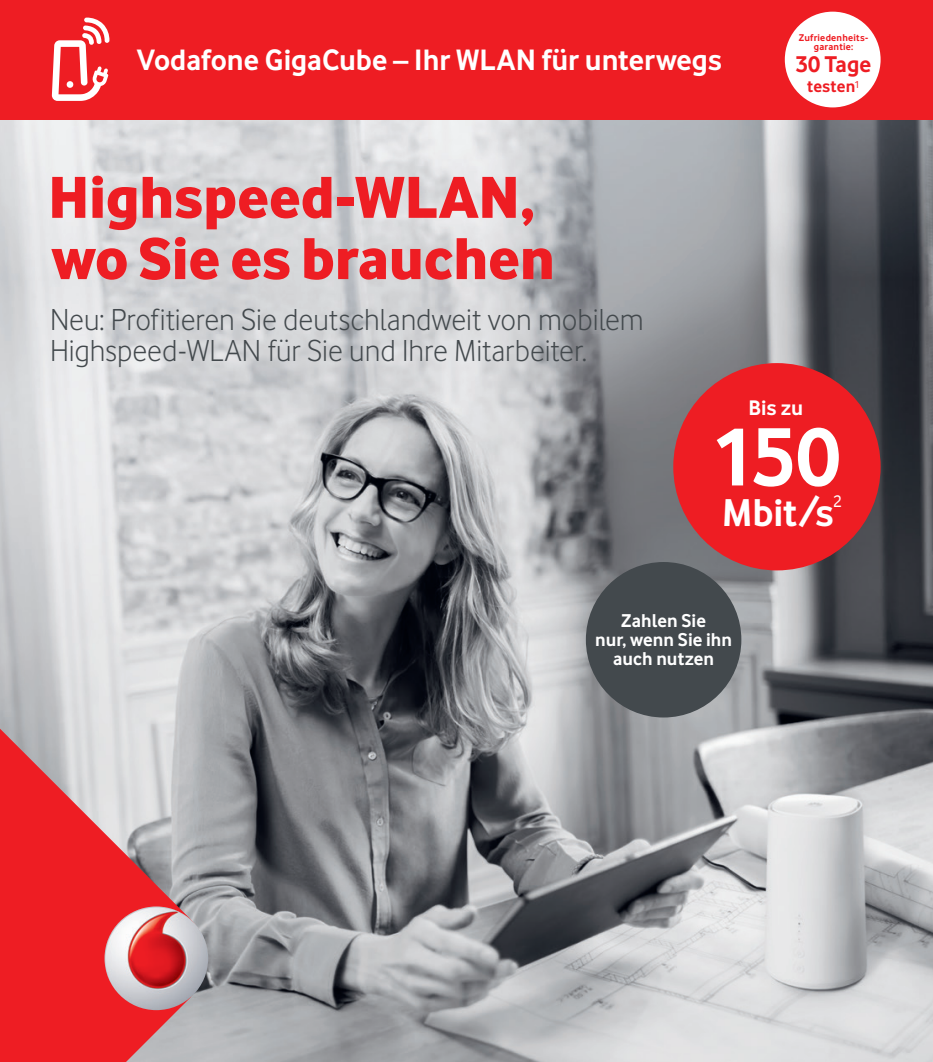
<style>
.page{position:relative;width:933px;height:1062px;background:#fff}
.page>*{position:absolute;margin:0;border:0;box-sizing:border-box;transform-origin:0 0}
.t1{font:700 85.75px "Vodafone Rg";color:#fff}
.t2{font:61.25px/61.2px "Vodafone Ex B";letter-spacing:-.005em;color:#ee1d23}
.t3{font:700 40.25px "Vodafone Rg";color:#fff}
.t4{font:31.5px/31.5px "Vodafone Lt";color:#43494d}
.t5{font:700 30.62px "Vodafone Rg";color:#fff}
.t6{font:700 23.62px "Vodafone Rg";color:#ee1d23}
.t7{font:700 21.88px "Vodafone Rg";color:#fff}
.t8{font:700 19.25px/19.2px "Vodafone Rg";color:#fff;text-align:center}
.t9{font:700 17.5px "Vodafone Rg";letter-spacing:.005em;color:#ee1d23}
.t10{font:17.5px "Vodafone Rg";color:#fff}
.t11{font:700 10.15px/9.6px "Vodafone Rg";letter-spacing:.025em;color:#ee1d23;text-align:center}
</style>
<div class="page">
<img style="left:0;top:119px;width:933px;height:943px">
<div style="left:0;top:0;width:933px;height:119px;background:#ee1d23"></div>
<svg style="left:0;top:706px;width:211px;height:356px;background:#d9696e"></svg>
<img style="left:104px;top:906px;width:104px;height:104px;border-radius:52px">
<div style="left:586px;top:562px;width:155px;height:155px;background:#43494d;border-radius:50%"></div>
<div style="left:673px;top:363px;width:207px;height:207px;background:#ee1d23;border-radius:50%"></div>
<div style="left:784px;top:12px;width:96px;height:95px;background:#fff;border-radius:50%"></div>
<svg style="left:52px;top:17px;width:58px;height:84px"></svg>
<p class="t5" style="left:137px;top:42px;width:586px">Vodafone GigaCube – Ihr WLAN für unterwegs</p>
<h2 class="t2" style="left:48px;top:164px;width:508px">Highspeed-WLAN, wo Sie es brauchen</h2>
<p class="t4" style="left:50px;top:303px;width:595px">Neu: Profitieren Sie deutschlandweit von mobilem<br>Highspeed-WLAN für Sie und Ihre Mitarbeiter.</p>
<p class="t11" style="left:798px;top:32px;width:71px">Zufriedenheits&shy;garantie:</p>
<p class="t6" style="left:795px;top:50px;width:77px">30 Tage</p>
<p class="t9" style="left:807px;top:76px;width:54px">testen<sup>1</sup></p>
<p class="t7" style="left:748px;top:395px;width:56px">Bis zu</p>
<h1 class="t1" style="left:711px;top:407px;width:131px">150</h1>
<p class="t3" style="left:722px;top:489px;width:113px">Mbit/s</p>
<p class="t10" style="left:833px;top:491px;width:10px">2</p>
<p class="t8" style="left:595px;top:610px;width:138px">Zahlen Sie<br>nur, wenn Sie ihn auch nutzen</p>
</div>
